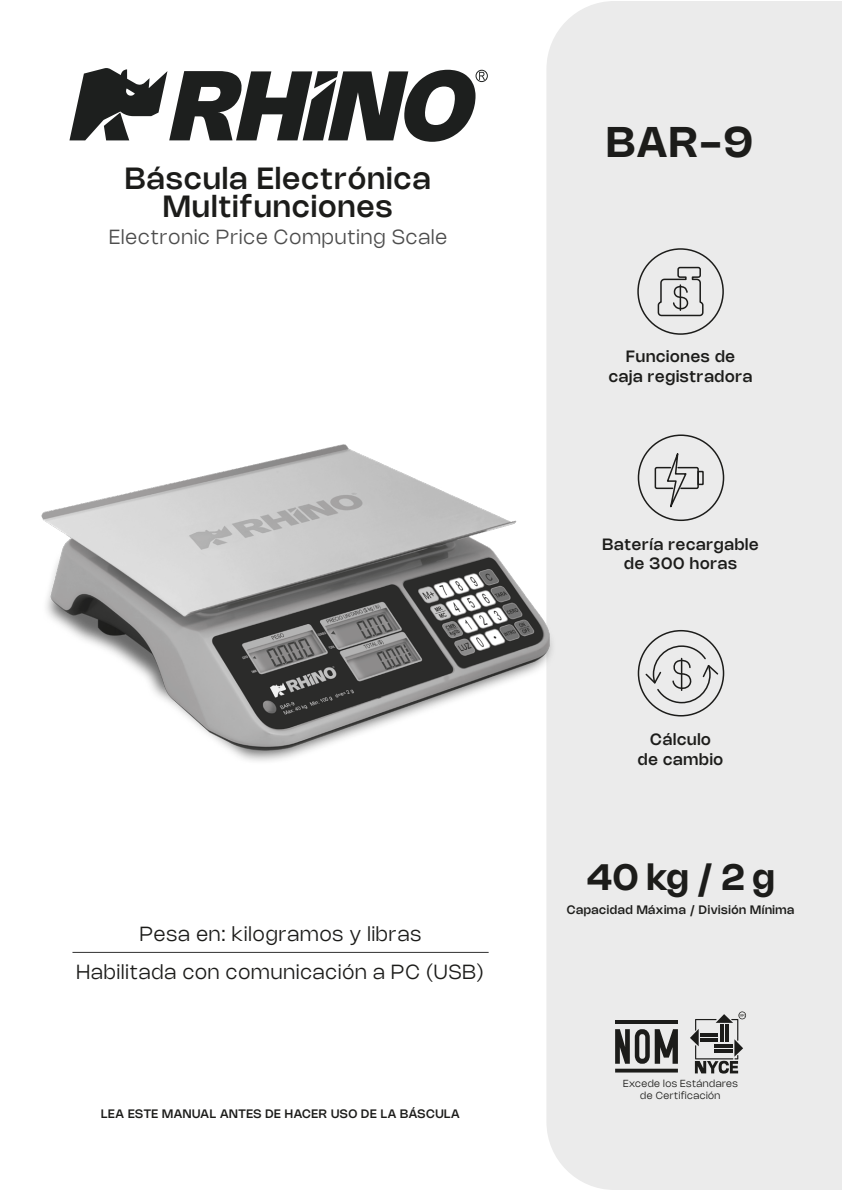
<style>
.page{position:relative;width:842px;height:1191px;background:#fff}
.page>*{position:absolute;margin:0;border:0;box-sizing:border-box;transform-origin:0 0}
.t1{font:600 42px "Nohemi";color:#1c1c1a}
.t2{font:600 36px "Nohemi";color:#1c1c1a}
.t3{font:500 30px/28px "Nohemi";letter-spacing:.05em;color:#1c1c1a;text-align:center}
.t4{font:300 20px "Nohemi";letter-spacing:.05em;color:#1c1c1a}
.t5{font:300 20px "Nohemi";letter-spacing:.05em;color:#4d4d4d}
.t6{font:500 16px/19.2px "Nohemi";letter-spacing:.05em;color:#1c1c1a;text-align:center}
.t7{font:500 12px "Nohemi";letter-spacing:.05em;color:#1c1c1a}
.t8{font:300 10px/12px "Nohemi";letter-spacing:.05em;color:#1c1c1a;text-align:center}
</style>
<div class="page">
<hr style="left:72px;top:952px;width:417px;height:1px;background:#313131">
<div style="left:546px;top:1px;width:296px;height:1189px;background:#ebebeb"></div>
<div style="left:678px;top:1019px;width:5px;height:22px;background:#ebebeb;border-radius:3px"></div>
<svg style="left:615px;top:1029px;width:63px;height:34px;background:#6f6f6e"></svg>
<svg style="left:615px;top:1068px;width:63px;height:4px"></svg>
<hr style="left:615px;top:1020px;width:63px;height:4px;background:#1c1c1a">
<svg style="left:690px;top:1011px;width:56px;height:62px;background:#a6a6a5"></svg>
<div style="left:637px;top:248px;width:87px;height:87px;border:2px solid #1c1c1a;border-radius:50%"></div>
<svg style="left:656px;top:266px;width:48px;height:51px;background:#c6c6c6"></svg>
<div style="left:638px;top:434px;width:86px;height:87px;border:2px solid #1c1c1a;border-radius:50%"></div>
<svg style="left:654px;top:452px;width:50px;height:67px;background:#cfcfcf"></svg>
<div style="left:638px;top:630px;width:86px;height:86px;border:2px solid #1c1c1a;border-radius:50%"></div>
<svg style="left:644px;top:644px;width:76px;height:60px;background:#d3d3d3"></svg>
<hr style="left:681px;top:658px;width:1px;height:32px;background:#1c1c1a">
<img style="left:41px;top:430px;width:534px;height:349px">
<svg style="left:69px;top:68px;width:419px;height:74px"></svg>
<h3 class="t3" style="left:125px;top:166px;width:307px">Báscula Electrónica<br>Multifunciones</h3>
<h3 class="t5" style="left:109px;top:227px;width:339px">Electronic Price Computing Scale</h3>
<h3 class="t4" style="left:140px;top:924px;width:283px">Pesa en: kilogramos y libras</h3>
<h3 class="t4" style="left:77px;top:962px;width:408px">Habilitada con comunicación a PC (USB)</h3>
<p class="t7" style="left:101px;top:1108px;width:360px">LEA ESTE MANUAL ANTES DE HACER USO DE LA BÁSCULA</p>
<h1 class="t1" style="left:606px;top:122px;width:148px">BAR-9</h1>
<h3 class="t6" style="left:609px;top:348px;width:145px">Funciones de caja registradora</h3>
<h3 class="t6" style="left:602px;top:535px;width:158px">Batería recargable de 300 horas</h3>
<h3 class="t6" style="left:638px;top:731px;width:87px">Cálculo<br>de cambio</h3>
<h2 class="t2" style="left:587px;top:860px;width:189px">40 kg / 2 g</h2>
<p class="t7" style="left:567px;top:904px;width:229px">Capacidad Máxima / División Mínima</p>
<p class="t8" style="left:623px;top:1078px;width:116px">Excede los Estándares de Certificación</p>
</div>
